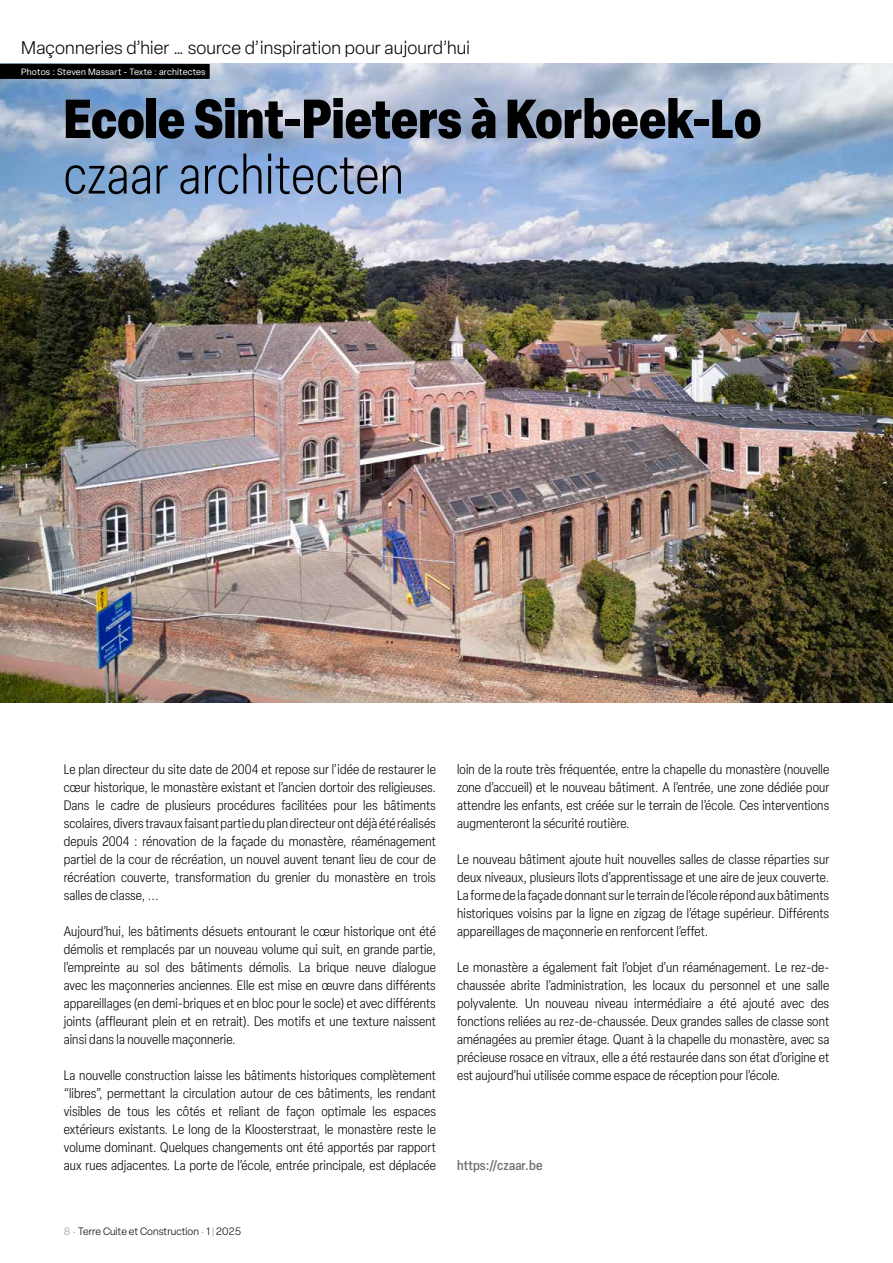
<style>
.page{position:relative;width:893px;height:1263px;background:#fff}
.page>*{position:absolute;margin:0;border:0;box-sizing:border-box;transform-origin:0 0}
.t1{font:900 condensed 54px "Elza";color:#000;scale:.96 1}
.t2{font:300 condensed 54px "Elza";letter-spacing:.015em;color:#000;scale:.96 1}
.t3{font:300 18px "Elza";letter-spacing:.01em;color:#000}
.t4{font:300 condensed 13.5px/18px "Elza";letter-spacing:.01em;color:#000;text-align:justify}
.t5{font:500 condensed 13.5px "Elza";letter-spacing:.005em;color:#6f7070}
.t6{font:300 10.5px "Elza";color:#000}
.t7{font:9px "Elza";letter-spacing:.015em;color:#fff}
.s1{color:#9d9e9e}
.s2{color:#e7000e}
</style>
<div class="page">
<img style="left:0;top:64px;width:893px;height:638px">
<div style="left:0;top:64px;width:210px;height:15px;background:#000"></div>
<h2 class="t3" style="left:21px;top:36px;width:450px">Maçonneries d’hier … source d’inspiration pour aujourd’hui</h2>
<p class="t7" style="left:21px;top:65px;width:186px">Photos : Steven Massart - Texte : architectes</p>
<h1 class="t1" style="left:64px;top:80px;width:728px">Ecole Sint-Pieters à Korbeek-Lo</h1>
<h1 class="t2" style="left:64px;top:140px;width:356px">czaar architecten</h1>
<p class="t4" style="left:64px;top:760px;width:374px">Le plan directeur du site date de 2004 et repose sur l’idée de restaurer le cœur historique, le monastère existant et l’ancien dortoir des religieuses.<br>Dans le cadre de plusieurs procédures facilitées pour les bâtiments scolaires, divers travaux faisant partie du plan directeur ont déjà été réalisés depuis 2004 : rénovation de la façade du monastère, réaménagement partiel de la cour de récréation, un nouvel auvent tenant lieu de cour de récréation couverte, transformation du grenier du monastère en trois salles de classe, ...</p>
<p class="t4" style="left:64px;top:922px;width:374px">Aujourd’hui, les bâtiments désuets entourant le cœur historique ont été démolis et remplacés par un nouveau volume qui suit, en grande partie, l’empreinte au sol des bâtiments démolis. La brique neuve dialogue avec les maçonneries anciennes. Elle est mise en œuvre dans différents appareillages (en demi-briques et en bloc pour le socle) et avec différents joints (affleurant plein et en retrait). Des motifs et une texture naissent ainsi dans la nouvelle maçonnerie.</p>
<p class="t4" style="left:64px;top:1066px;width:374px">La nouvelle construction laisse les bâtiments historiques complètement “libres”, permettant la circulation autour de ces bâtiments, les rendant visibles de tous les côtés et reliant de façon optimale les espaces extérieurs existants. Le long de la Kloosterstraat, le monastère reste le volume dominant. Quelques changements ont été apportés par rapport aux rues adjacentes. La porte de l’école, entrée principale, est déplacée</p>
<p class="t4" style="left:457px;top:760px;width:374px">loin de la route très fréquentée, entre la chapelle du monastère (nouvelle zone d’accueil) et le nouveau bâtiment. A l’entrée, une zone dédiée pour attendre les enfants, est créée sur le terrain de l’école. Ces interventions augmenteront la sécurité routière.</p>
<p class="t4" style="left:457px;top:850px;width:374px">Le nouveau bâtiment ajoute huit nouvelles salles de classe réparties sur deux niveaux, plusieurs îlots d’apprentissage et une aire de jeux couverte.<br>La forme de la façade donnant sur le terrain de l’école répond aux bâtiments historiques voisins par la ligne en zigzag de l’étage supérieur. Différents appareillages de maçonnerie en renforcent l’effet.</p>
<p class="t4" style="left:457px;top:958px;width:374px">Le monastère a également fait l’objet d’un réaménagement. Le rez-de&shy;chaussée abrite l’administration, les locaux du personnel et une salle polyvalente. Un nouveau niveau intermédiaire a été ajouté avec des fonctions reliées au rez-de-chaussée. Deux grandes salles de classe sont aménagées au premier étage. Quant à la chapelle du monastère, avec sa précieuse rosace en vitraux, elle a été restaurée dans son état d’origine et est aujourd’hui utilisée comme espace de réception pour l’école.</p>
<p class="t5" style="left:457px;top:1156px;width:87px">https://czaar.be</p>
<p class="t6" style="left:64px;top:1224px;width:179px"><span class="s1">8</span> <span class="s2">·</span> Terre Cuite et Construction <span class="s2">·</span> 1<span class="s1">|</span> 2025</p>
</div>
